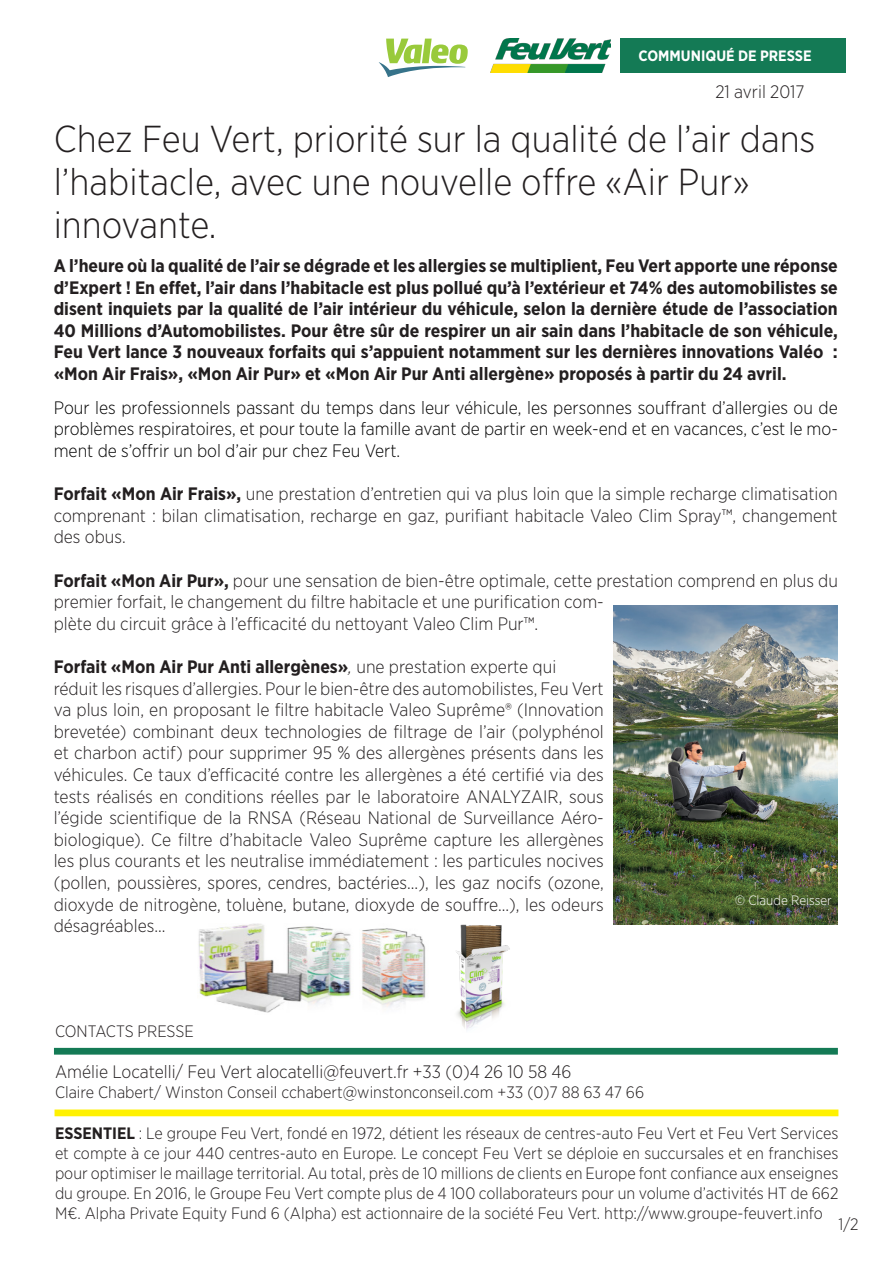
<style>
.page{position:relative;width:893px;height:1263px;background:#fff}
.page>*{position:absolute;margin:0;border:0;box-sizing:border-box;transform-origin:0 0}
.titre{font:300 37.5px/43px "Gotham Narrow";color:#231f20}
.corps_article{font:300 18px/21.6px "Gotham Narrow";color:#231f20;text-align:justify}
.chapeau{font:700 18px/21.6px "Gotham Narrow";color:#231f20;text-align:justify}
.corps_article-2{font:300 18px/21.6px "Gotham Narrow";color:#000;text-align:justify}
.corps_article-3{font:700 18px "Gotham Narrow";color:#231f20}
.t1{font:300 16.5px/19.8px "Gotham Narrow";color:#231f20;text-align:justify}
.t2{font:700 15px "Gotham Narrow";color:#fff}
.corps_article-4{font:300 13.5px "Gotham Narrow";color:#fff}
.s1{font-weight:700}
.s2{font-weight:300;font-style:italic}
.s3{font-weight:300}
</style>
<div class="page">
<div style="left:620px;top:38px;width:226px;height:34px;background:#147a55"></div>
<img style="left:491px;top:38px;width:120px;height:35px">
<div style="left:54px;top:1048px;width:784px;height:6px;background:#147a55"></div>
<div style="left:55px;top:1109px;width:783px;height:7px;background:#fff101"></div>
<img style="left:613px;top:605px;width:225px;height:319px">
<svg style="left:379px;top:39px;width:89px;height:38px"></svg>
<img style="left:198px;top:923px;width:228px;height:90px">
<img style="left:456px;top:924px;width:54px;height:106px">
<p class="t2" style="left:638px;top:46px;width:175px">COMMUNIQUÉ DE PRESSE</p>
<p class="corps_article" style="left:715px;top:81px;width:91px">21 avril 2017</p>
<p class="titre" style="left:54px;top:116px;width:763px">Chez Feu Vert, priorité sur la qualité de l’air dans l’habitacle, avec une nouvelle offre «Air Pur»</p>
<p class="titre" style="left:54px;top:202px;width:164px">innovante.</p>
<p class="chapeau" style="left:54px;top:255px;width:786px">A l’heure où la qualité de l’air se dégrade et les allergies se multiplient, Feu Vert apporte une réponse d’Expert ! En effet, l’air dans l’habitacle est plus pollué qu’à l’extérieur et 74% des automobilistes se disent inquiets par la qualité de l’air intérieur du véhicule, selon la dernière étude de l’association 40 Millions d’Automobilistes. Pour être sûr de respirer un air sain dans l’habitacle de son véhicule, Feu Vert lance 3 nouveaux forfaits qui s’appuient notamment sur les dernières innovations Valéo : «Mon Air Frais», «Mon Air Pur» et «Mon Air Pur Anti allergène» proposés à partir du 24 avril.</p>
<p class="corps_article-2" style="left:54px;top:396px;width:786px">Pour les professionnels passant du temps dans leur véhicule, les personnes souffrant d’allergies ou de problèmes respiratoires, et pour toute la famille avant de partir en week-end et en vacances, c’est le mo&shy;ment de s’offrir un bol d’air pur chez Feu Vert.</p>
<p class="corps_article" style="left:54px;top:483px;width:786px"><span class="s1">Forfait «Mon Air Frais»,</span> une prestation d’entretien qui va plus loin que la simple recharge climatisation comprenant : bilan climatisation, recharge en gaz, purifiant habitacle Valeo Clim Spray™, changement des obus.</p>
<p class="corps_article" style="left:54px;top:569px;width:786px;text-align:left"><span class="s1">Forfait «Mon Air Pur»,</span> pour une sensation de bien-être optimale, cette prestation comprend en plus du premier forfait, le changement du filtre habitacle et une purification com-<br>plète du circuit grâce à l’efficacité du nettoyant Valeo Clim Pur™.</p>
<p class="corps_article-3" style="left:54px;top:655px;width:504px">Forfait «Mon Air Pur Anti allergènes»<span class="s2">,</span> <span class="s3">une prestation experte qui</span></p>
<p class="corps_article" style="left:54px;top:677px;width:552px">réduit les risques d’allergies. Pour le bien-être des automobilistes, Feu Vert va plus loin, en proposant le filtre habitacle Valeo Suprême® (Innovation brevetée) combinant deux technologies de filtrage de l’air (polyphénol et charbon actif) pour supprimer 95 % des allergènes présents dans les véhicules. Ce taux d’efficacité contre les allergènes a été certifié via des tests réalisés en conditions réelles par le laboratoire ANALYZAIR, sous l’égide scientifique de la RNSA (Réseau National de Surveillance Aéro&shy;biologique). Ce filtre d’habitacle Valeo Suprême capture les allergènes les plus courants et les neutralise immédiatement : les particules nocives (pollen, poussières, spores, cendres, bactéries...), les gaz nocifs (ozone, dioxyde de nitrogène, toluène, butane, dioxyde de souffre...), les odeurs désagréables...</p>
<p class="corps_article-4" style="left:735px;top:892px;width:98px">© Claude Reisser</p>
<p class="t1" style="left:55px;top:1021px;width:140px">CONTACTS PRESSE</p>
<p class="corps_article" style="left:55px;top:1060px;width:518px">Amélie Locatelli/ Feu Vert alocatelli@feuvert.fr +33 (0)4 26 10 58 46</p>
<p class="t1" style="left:55px;top:1082px;width:591px">Claire Chabert/ Winston Conseil cchabert@winstonconseil.com +33 (0)7 88 63 47 66</p>
<p class="t1" style="left:55px;top:1123px;width:785px"><span class="s1">ESSENTIEL</span> : Le groupe Feu Vert, fondé en 1972, détient les réseaux de centres-auto Feu Vert et Feu Vert Services et compte à ce jour 440 centres-auto en Europe. Le concept Feu Vert se déploie en succursales et en franchises pour optimiser le maillage territorial. Au total, près de 10 millions de clients en Europe font confiance aux enseignes du groupe. En 2016, le Groupe Feu Vert compte plus de 4 100 collaborateurs pour un volume d’activités HT de 662<br>M€. Alpha Private Equity Fund 6 (Alpha) est actionnaire de la société Feu Vert. http://www.groupe-feuvert.info</p>
<p class="t1" style="left:838px;top:1214px;width:22px">1/2</p>
</div>
